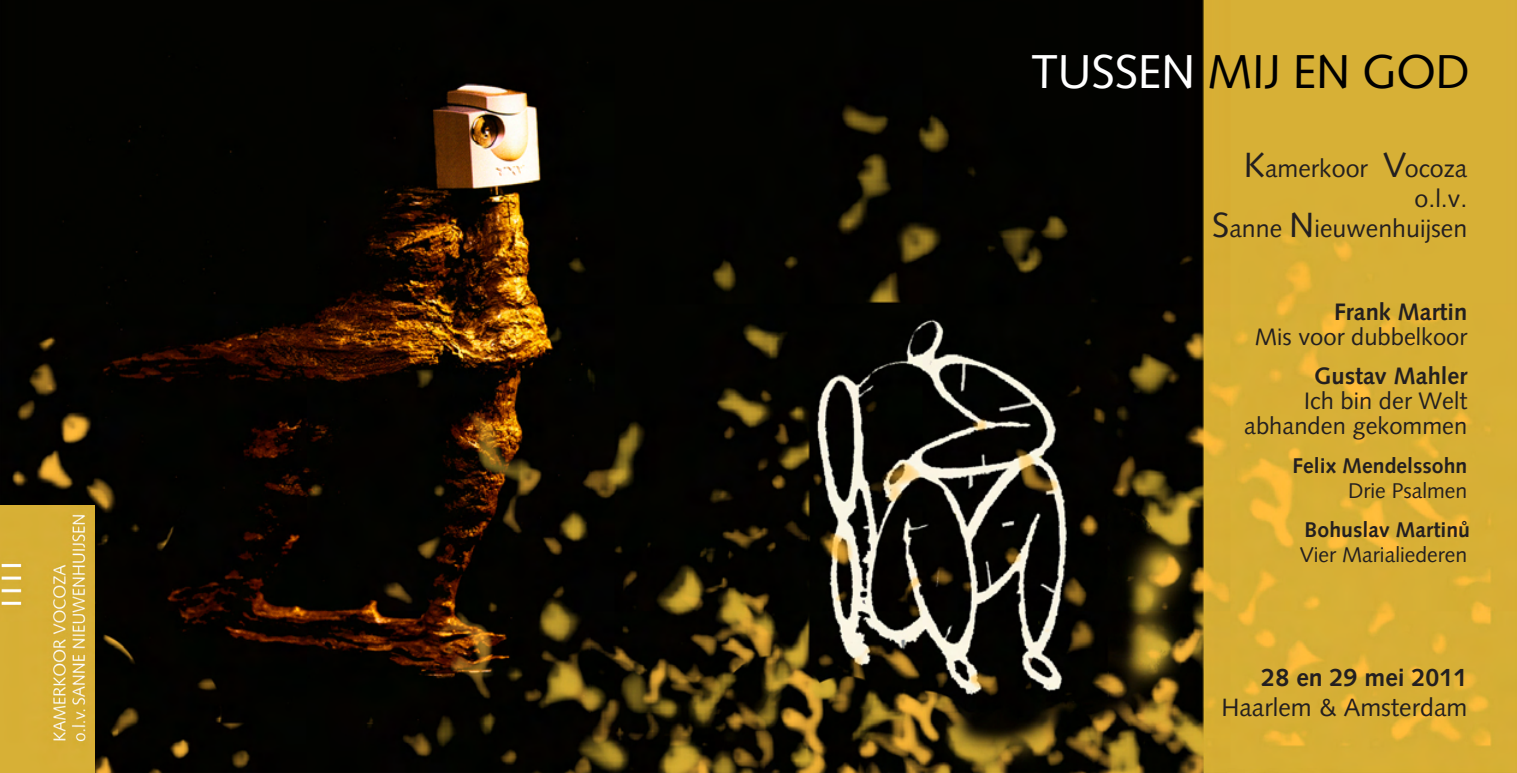
<style>
.page{position:relative;width:1517px;height:773px;background:#fff}
.page>*{position:absolute;margin:0;border:0;box-sizing:border-box;transform-origin:0 0}
.t1{font:47.5px "Syntax";letter-spacing:-.01em;color:#000}
.t2{font:25px "Syntax";color:#231f20}
.t3{font:700 25px "Syntax";color:#231f20}
.t4{font:24.75px "Syntax";color:#231f20}
.t5{font:23.75px/25px "Syntax";color:#231f20;text-align:right}
.t6{font:700 23.75px "Syntax";color:#231f20}
.t7{font:21.25px/25px "Syntax";color:#231f20}
.t8{font:700 21.25px/25px "Syntax";color:#231f20;text-align:right}
.s1{color:#fff}
.s2{font-size:35px}
.s3{font-weight:400}
.s4{font-weight:700}
</style>
<div class="page">
<img style="left:0;top:0;width:1517px;height:772px">
<img style="left:0;top:505px;width:95px;height:267px">
<p class="t1" style="left:1031px;top:43px;width:440px"><span class="s1">TUSSEN</span> MIJ EN GOD</p>
<p class="t2" style="left:1243px;top:153px;width:225px"><span class="s2">K</span>amerkoor <span class="s2">V</span>ocoza</p>
<p class="t4" style="left:1414px;top:183px;width:54px">o.l.v.</p>
<p class="t2" style="left:1212px;top:213px;width:257px"><span class="s2">S</span>anne <span class="s2">N</span>ieuwenhuijsen</p>
<p class="t6" style="left:1334px;top:298px;width:135px">Frank Martin</p>
<p class="t5" style="left:1254px;top:324px;width:214px">Mis voor dubbelkoor</p>
<p class="t6" style="left:1314px;top:362px;width:155px">Gustav Mahler</p>
<p class="t5" style="left:1244px;top:388px;width:225px">Ich bin der Welt abhanden gekommen</p>
<p class="t8" style="left:1292px;top:453px;width:176px">Felix Mendelssohn<br><span class="s3">Drie Psalmen</span></p>
<p class="t7" style="left:1299px;top:517px;width:172px"><span class="s4">Bohuslav Martinu˚<br></span>Vier Marialiederen</p>
<p class="t3" style="left:1261px;top:663px;width:207px">28 en 29 mei 2011</p>
<p class="t2" style="left:1221px;top:693px;width:247px">Haarlem &amp; Amsterdam</p>
</div>
